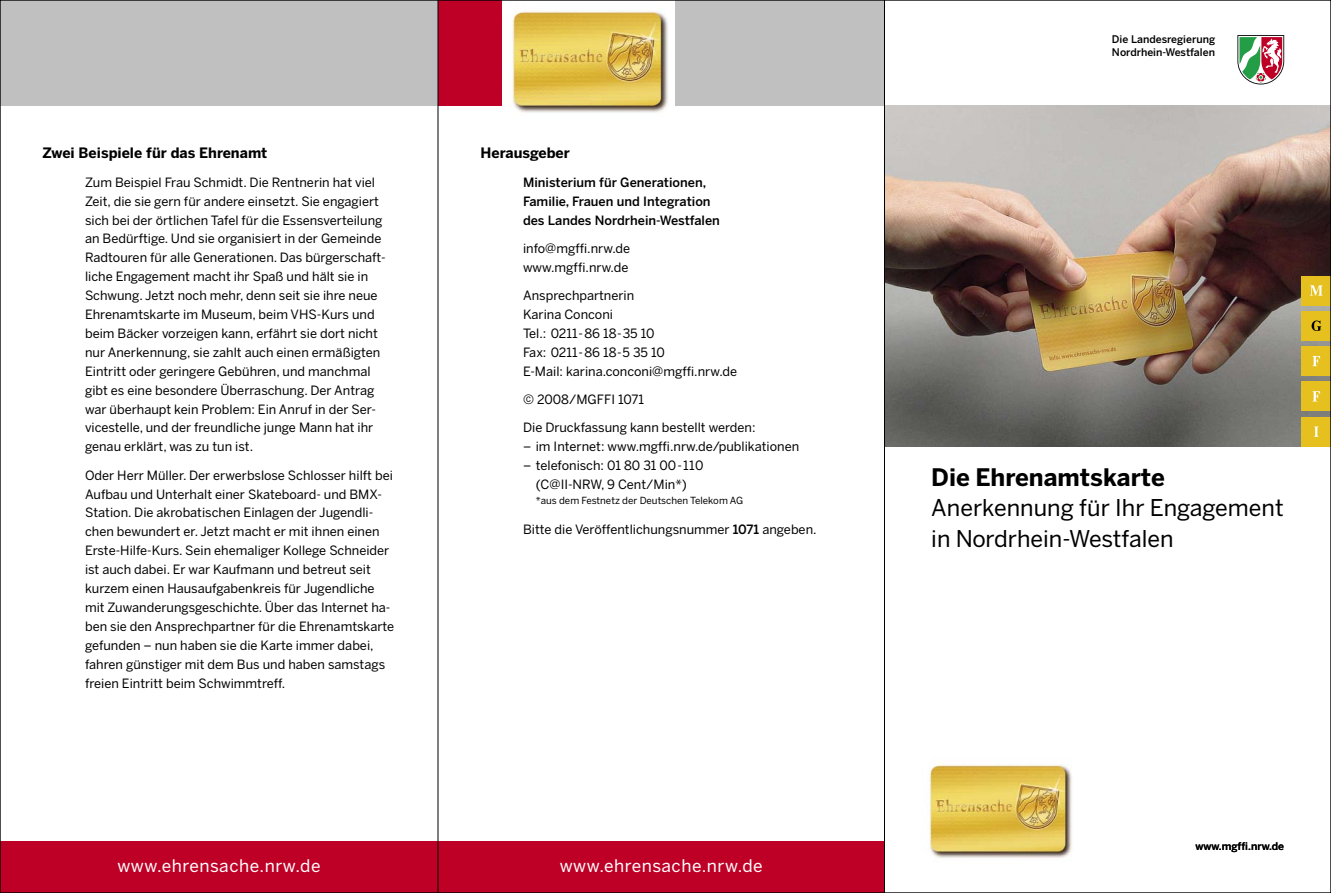
<style>
.page{position:relative;width:1331px;height:893px;background:#fff}
.page>*{position:absolute;margin:0;border:0;box-sizing:border-box;transform-origin:0 0}
.t1{font:700 24px "Benton Sans";color:#000}
.t2{font:22.95px/30.8px "Benton Sans";color:#000}
.t3{font:17.25px "Benton Sans";letter-spacing:.03em;color:#fff}
.t4{font:700 14.25px "Benton Sans";color:#000}
.t5{font:12.75px/18.9px "Benton Sans";color:#000}
.t6{font:500 12.75px/18.9px "Benton Sans";color:#000}
.t7{font:500 10.5px/13.5px "Benton Sans";color:#000}
.t8{font:9.75px "Benton Sans";color:#000}
.s1{font-weight:500}
</style>
<div class="page">
<img style="left:885px;top:105px;width:444px;height:341px">
<div style="left:0;top:842px;width:884px;height:51px;background:#be0027"></div>
<svg style="left:1237px;top:35px;width:47px;height:49px"></svg>
<div style="left:0;top:0;width:438px;height:105px;background:#c0c0c0"></div>
<img style="left:512px;top:11px;width:156px;height:102px">
<div style="left:438px;top:0;width:64px;height:105px;background:#be0027"></div>
<div style="left:675px;top:0;width:209px;height:105px;background:#c0c0c0"></div>
<img style="left:929px;top:763px;width:143px;height:95px">
<hr style="left:438px;top:0;width:1px;height:893px;background:#000">
<hr style="left:884px;top:0;width:1px;height:893px;background:#000">
<div style="left:1301px;top:417px;width:30px;height:29px;background:#e6c01f"></div>
<div style="left:1301px;top:382px;width:30px;height:29px;background:#e6c01f"></div>
<div style="left:1301px;top:346px;width:30px;height:30px;background:#e6c01f"></div>
<div style="left:1301px;top:311px;width:30px;height:30px;background:#e6c01f"></div>
<div style="left:1301px;top:276px;width:30px;height:29px;background:#e6c01f"></div>
<svg style="left:1310px;top:285px;width:13px;height:11px"></svg>
<svg style="left:1311px;top:320px;width:10px;height:11px"></svg>
<svg style="left:1312px;top:356px;width:8px;height:10px"></svg>
<svg style="left:1312px;top:391px;width:8px;height:10px"></svg>
<svg style="left:1314px;top:427px;width:4px;height:10px"></svg>
<p class="t4" style="left:43px;top:145px;width:226px">Zwei Beispiele für das Ehrenamt</p>
<p class="t5" style="left:85px;top:172px;width:302px">Zum Beispiel Frau Schmidt. Die Rentnerin hat viel Zeit, die sie gern für andere einsetzt. Sie engagiert sich bei der örtlichen Tafel für die Essensverteilung an Bedürftige. Und sie organisiert in der Gemeinde Radtouren für alle Generationen. Das bürgerschaft&shy;liche Engagement macht ihr Spaß und hält sie in Schwung. Jetzt noch mehr, denn seit sie ihre neue Ehrenamtskarte im Museum, beim VHS-Kurs und beim Bäcker vorzeigen kann, erfährt sie dort nicht nur Anerkennung, sie zahlt auch einen ermäßigten Eintritt oder geringere Gebühren, und manchmal gibt es eine besondere Überraschung. Der Antrag war überhaupt kein Problem: Ein Anruf in der Ser&shy;vicestelle, und der freundliche junge Mann hat ihr genau erklärt, was zu tun ist.</p>
<p class="t5" style="left:85px;top:465px;width:311px">Oder Herr Müller. Der erwerbslose Schlosser hilft bei Aufbau und Unterhalt einer Skateboard- und BMX-Station. Die akrobatischen Einlagen der Jugendli&shy;chen bewundert er. Jetzt macht er mit ihnen einen Erste-Hilfe-Kurs. Sein ehemaliger Kollege Schneider ist auch dabei. Er war Kaufmann und betreut seit kurzem einen Hausaufgabenkreis für Jugendliche mit Zuwanderungsgeschichte. Über das Internet ha&shy;ben sie den Ansprechpartner für die Ehrenamtskarte gefunden – nun haben sie die Karte immer dabei, fahren günstiger mit dem Bus und haben samstags freien Eintritt beim Schwimmtreff.</p>
<p class="t4" style="left:480px;top:145px;width:91px">Herausgeber</p>
<p class="t6" style="left:523px;top:172px;width:198px">Ministerium für Generationen,<br>Familie, Frauen und Integration des Landes Nordrhein-Westfalen</p>
<p class="t5" style="left:523px;top:239px;width:109px">info@mgffi.nrw.de www.mgffi.nrw.de</p>
<p class="t5" style="left:523px;top:286px;width:216px">Ansprechpartnerin<br>Karina Conconi<br>Tel.: 0211-86 18-35 10<br>Fax: 0211-86 18-5 35 10<br>E-Mail: karina.conconi@mgffi.nrw.de</p>
<p class="t5" style="left:523px;top:390px;width:123px">© 2008/MGFFI 1071</p>
<p class="t5" style="left:523px;top:418px;width:234px">Die Druckfassung kann bestellt werden:</p>
<p class="t5" style="left:523px;top:437px;width:278px">– im Internet: www.mgffi.nrw.de/publikationen</p>
<p class="t5" style="left:523px;top:456px;width:182px;text-align:center">– telefonisch: 01 80 31 00-110 (C@II-NRW, 9 Cent/Min*)</p>
<p class="t8" style="left:536px;top:494px;width:209px">*aus dem Festnetz der Deutschen Telekom AG</p>
<p class="t5" style="left:523px;top:520px;width:295px">Bitte die Veröffentlichungsnummer <span class="s1">1071</span> angeben.</p>
<h3 class="t3" style="left:117px;top:856px;width:205px">www.ehrensache.nrw.de</h3>
<h3 class="t3" style="left:560px;top:856px;width:205px">www.ehrensache.nrw.de</h3>
<p class="t7" style="left:1112px;top:32px;width:105px">Die Landesregierung<br>Nordrhein-Westfalen</p>
<h1 class="t1" style="left:931px;top:462px;width:235px">Die Ehrenamtskarte</h1>
<h2 class="t2" style="left:931px;top:492px;width:354px">Anerkennung für Ihr Engagement in Nordrhein-Westfalen</h2>
<p class="t7" style="left:1195px;top:840px;width:90px">www.mgffi.nrw.de</p>
</div>
